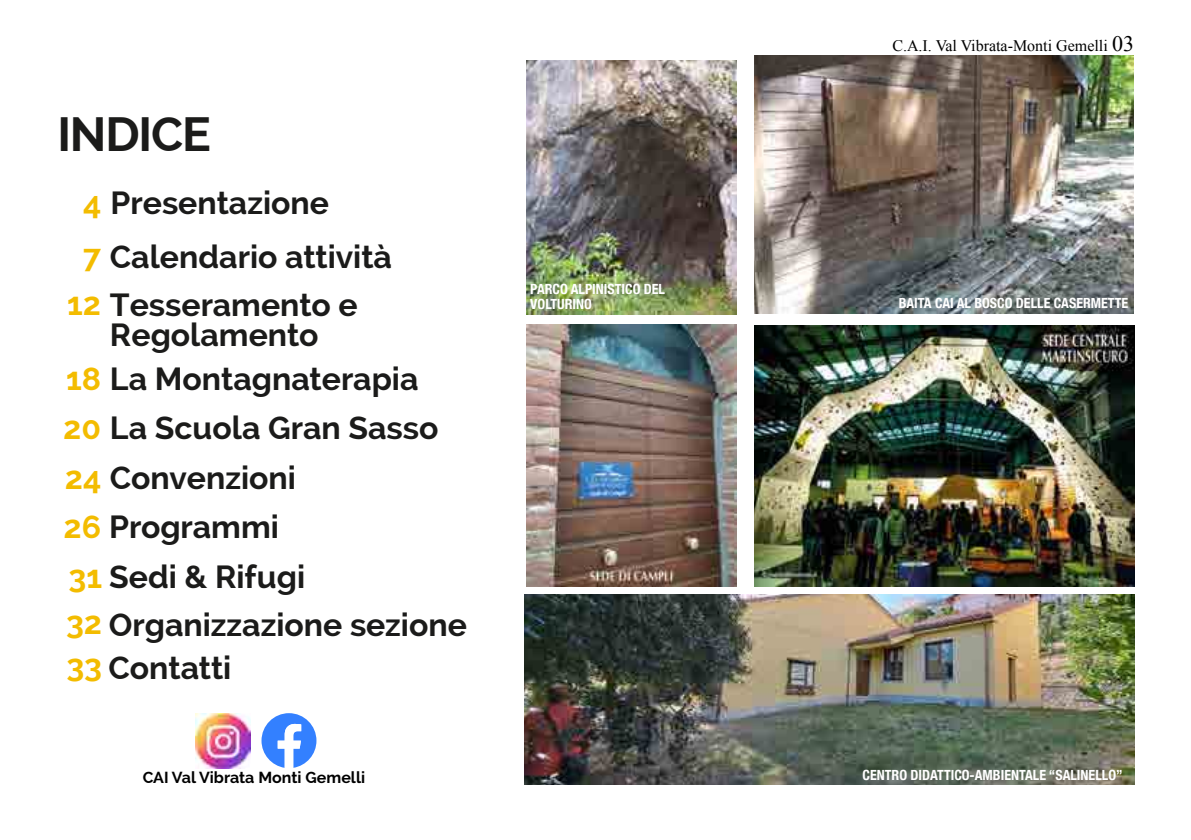
<style>
.page{position:relative;width:1191px;height:840px;background:#fff}
.page>*{position:absolute;margin:0;border:0;box-sizing:border-box;transform-origin:0 0}
.t1{font:700 48px "Raleway";letter-spacing:-.025em;color:#1b1b1a}
.t2{font:700 32px/49.4px "Raleway";color:#1b1b1a}
.t3{font:16px "Times New Roman";color:#000}
.t4{font:700 16px "Raleway";color:#000}
.t5{font:700 condensed 14px/14px "Helvetica Neue";color:#fff}
.s1{color:#f3bc00}
.s2{font-size:22px}
</style>
<div class="page">
<img style="left:526px;top:324px;width:210px;height:262px">
<img style="left:526px;top:60px;width:210px;height:255px">
<img style="left:755px;top:325px;width:379px;height:261px">
<img style="left:754px;top:56px;width:379px;height:258px">
<svg style="left:261px;top:713px;width:55px;height:54px"></svg>
<img style="left:195px;top:713px;width:55px;height:54px">
<img style="left:524px;top:594px;width:610px;height:190px">
<h1 class="t1" style="left:57px;top:106px;width:155px">INDICE</h1>
<p class="t2" style="left:83px;top:178px;width:247px"><span class="s1">4</span> Presentazione</p>
<p class="t2" style="left:67px;top:232px;width:326px;line-height:48.6px;text-indent:16px"><span class="s1">7</span> Calendario attività<br><span class="s1">12</span> Tesseramento e</p>
<p class="t2" style="left:66px;top:313px;width:354px;line-height:43.8px;text-indent:44px">Regolamento<br><span class="s1">18</span> La Montagnaterapia</p>
<p class="t2" style="left:63px;top:402px;width:405px"><span class="s1">20</span> La Scuola Gran Sasso<br><span class="s1">24</span> Convenzioni<br><span class="s1">26</span> Programmi<br><span class="s1">31</span> Sedi &amp; Rifugi<br><span class="s1">32</span> Organizzazione sezione</p>
<p class="t2" style="left:66px;top:642px;width:167px"><span class="s1">33</span> Contatti</p>
<p class="t4" style="left:143px;top:768px;width:224px">CAI Val Vibrata Monti Gemelli</p>
<p class="t5" style="left:530px;top:281px;width:136px">PARCO ALPINISTICO DEL<br>VOLTURINO</p>
<p class="t3" style="left:892px;top:35px;width:243px">C.A.I. Val Vibrata-Monti Gemelli <span class="s2">03</span></p>
<p class="t5" style="left:898px;top:294px;width:231px">BAITA CAI AL BOSCO DELLE CASERMETTE</p>
<p class="t5" style="left:862px;top:766px;width:261px">CENTRO DIDATTICO-AMBIENTALE “SALINELLO”</p>
</div>
